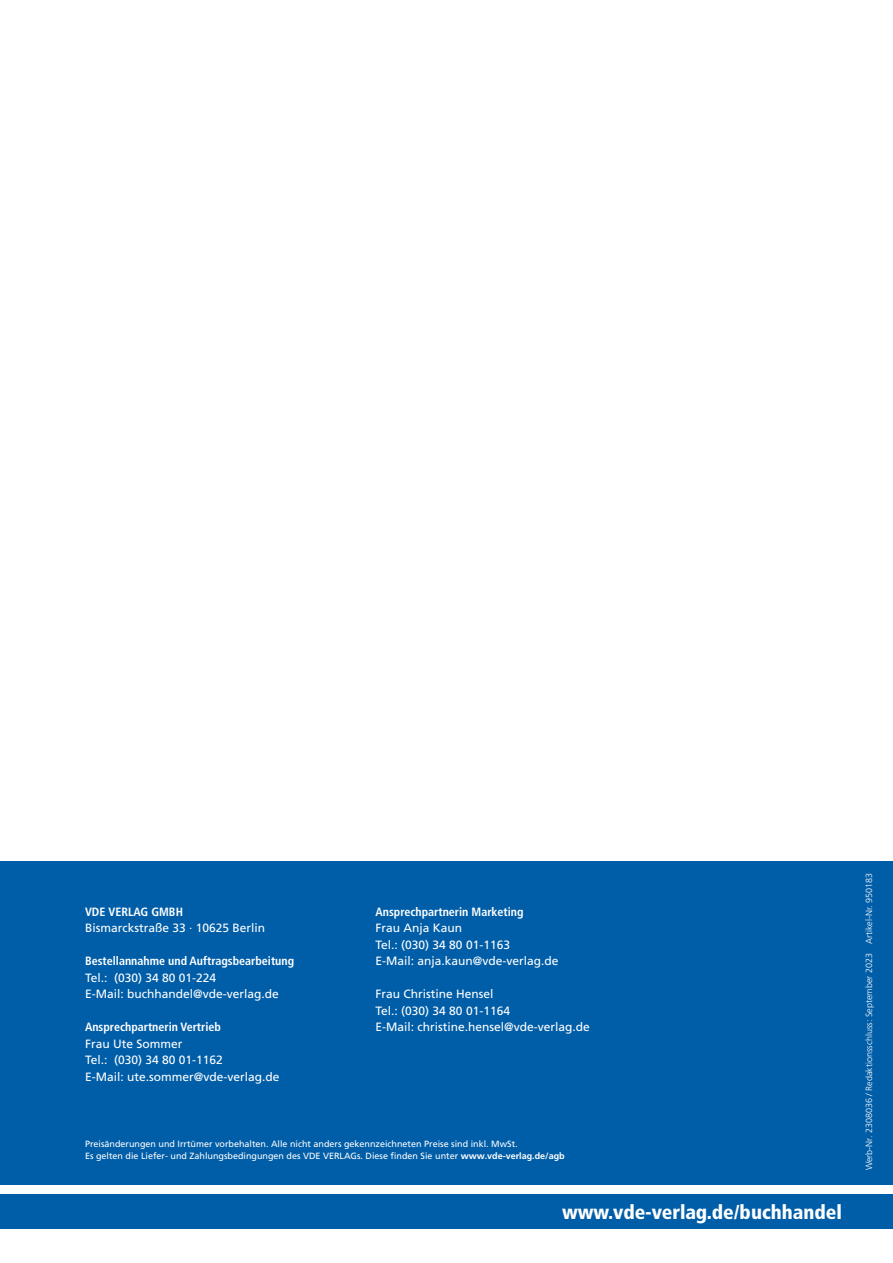
<style>
.page{position:relative;width:893px;height:1263px;background:#fff}
.page>*{position:absolute;margin:0;border:0;box-sizing:border-box;transform-origin:0 0}
.t1{font:900 condensed 19.8px "Frutiger LT Std";color:#fff}
.t2{font:12px/16.5px "Frutiger LT Std";color:#fff}
.t3{font:700 condensed 12px "Frutiger LT Std";color:#fff}
.t4{font:9px/12px "Frutiger LT Std";color:#fff}
.t5{font:300 9px "Frutiger LT Std";color:#fff}
.s1{font-weight:700}
</style>
<div class="page">
<div style="left:0;top:861px;width:893px;height:323px;background:#005ea8"></div>
<div style="left:0;top:1195px;width:893px;height:34px;background:#005ea8"></div>
<p class="t3" style="left:85px;top:904px;width:99px">VDE VERLAG GMBH</p>
<p class="t2" style="left:85px;top:920px;width:182px">Bismarckstraße 33 · 10625 Berlin</p>
<p class="t3" style="left:85px;top:954px;width:211px">Bestellannahme und Auftragsbearbeitung</p>
<p class="t2" style="left:85px;top:969px;width:195px">Tel.: (030) 34 80 01-224<br>E-Mail: buchhandel@vde-verlag.de</p>
<p class="t3" style="left:85px;top:1020px;width:137px">Ansprechpartnerin Vertrieb</p>
<p class="t2" style="left:85px;top:1035px;width:196px">Frau Ute Sommer<br>Tel.: (030) 34 80 01-1162<br>E-Mail: ute.sommer@vde-verlag.de</p>
<p class="t3" style="left:375px;top:904px;width:150px">Ansprechpartnerin Marketing</p>
<p class="t2" style="left:375px;top:920px;width:184px">Frau Anja Kaun<br>Tel.: (030) 34 80 01-1163<br>E-Mail: anja.kaun@vde-verlag.de</p>
<p class="t2" style="left:375px;top:986px;width:216px">Frau Christine Hensel<br>Tel.: (030) 34 80 01-1164<br>E-Mail: christine.hensel@vde-verlag.de</p>
<p class="t4" style="left:85px;top:1138px;width:481px">Preisänderungen und Irrtümer vorbehalten. Alle nicht anders gekennzeichneten Preise sind inkl. MwSt.<br>Es gelten die Liefer- und Zahlungsbedingungen des VDE VERLAGs. Diese finden Sie unter <span class="s1">www.vde-verlag.de/agb</span></p>
<h1 class="t1" style="left:562px;top:1200px;width:281px">www.vde-verlag.de/buchhandel</h1>
<p class="t5" style="left:864px;top:1170px;width:299px;rotate:-90deg">Werb-Nr. 2308036 / Redaktionsschluss: September 2023 Artikel-Nr. 950183</p>
</div>
